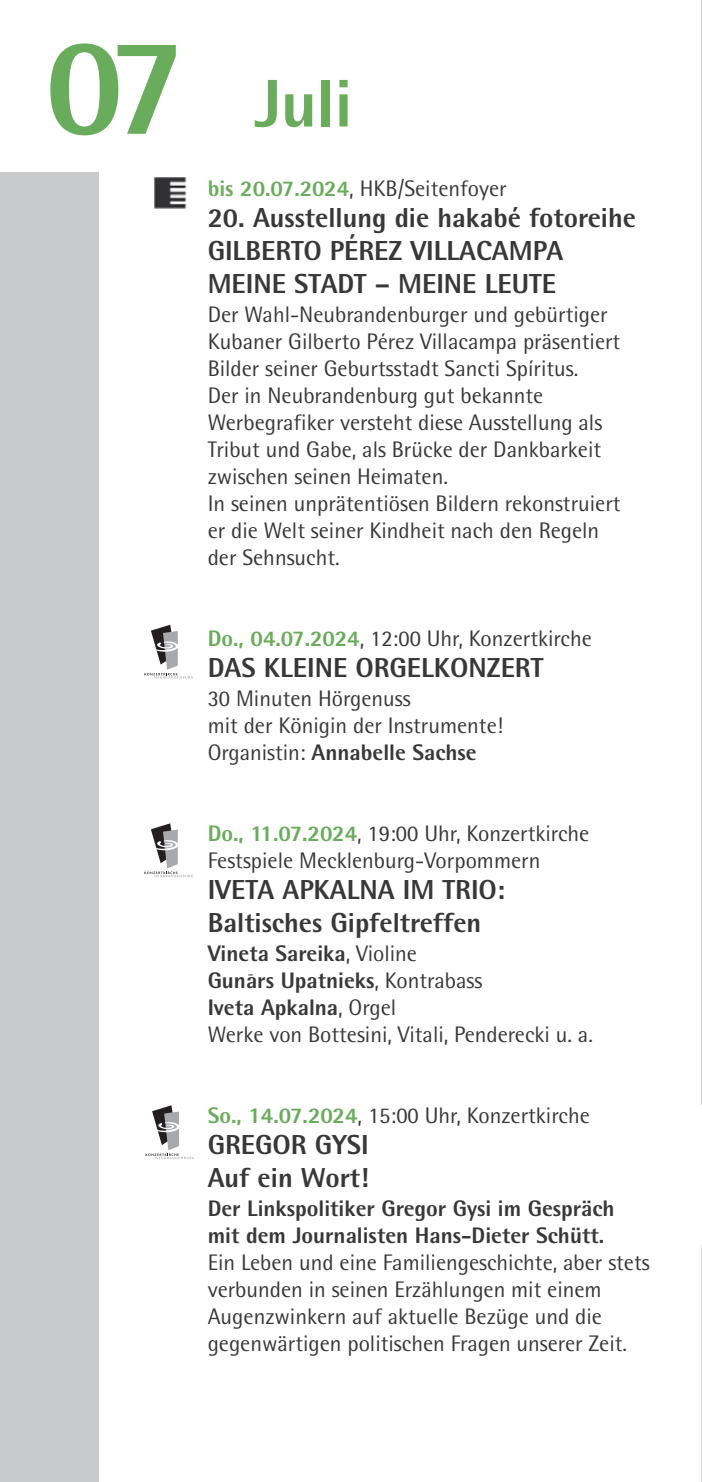
<style>
.page{position:relative;width:702px;height:1482px;background:#fff}
.page>*{position:absolute;margin:0;border:0;box-sizing:border-box;transform-origin:0 0}
.t1{font:800 67.5px "AT Rotis Semi Sans";color:#69ac5b}
.t2{font:800 27.5px/33px "AT Rotis Semi Sans";color:#393839}
.t3{font:22.5px/27px "AT Rotis Semi Sans";color:#393839}
.t4{font:800 22.5px/27px "AT Rotis Semi Sans";color:#393839}
.t5{font:300 16.75px "AT Rotis Semi Sans";color:#393839}
.s1{font-size:140px}
.s2{font-weight:800;color:#69ac5b}
.s3{font-weight:800}
</style>
<div class="page">
<hr style="left:701px;top:0;width:1px;height:1105px;background:#c8cacb">
<hr style="left:701px;top:1245px;width:1px;height:236px;background:#dee0e0">
<div style="left:0;top:172px;width:99px;height:1309px;background:#c8cacb"></div>
<svg style="left:144px;top:624px;width:49px;height:54px"></svg>
<svg style="left:144px;top:823px;width:49px;height:54px"></svg>
<svg style="left:146px;top:1105px;width:48px;height:54px"></svg>
<img style="left:154px;top:177px;width:33px;height:32px">
<h1 class="t1" style="left:45px;top:80px;width:308px"><span class="s1">07</span> Juli</h1>
<p class="t3" style="left:208px;top:177px;width:300px"><span class="s2">bis 20.07.2024</span>, HKB/Seitenfoyer</p>
<p class="t2" style="left:208px;top:204px;width:430px">20. Ausstellung die hakabé fotoreihe<br>GILBERTO PÉREZ VILLACAMPA<br>MEINE STADT – MEINE LEUTE</p>
<p class="t3" style="left:208px;top:303px;width:414px">Der Wahl-Neubrandenburger und gebürtiger Kubaner Gilberto Pérez Villacampa präsentiert Bilder seiner Geburtsstadt Sancti Spíritus.<br>Der in Neubrandenburg gut bekannte Werbegrafiker versteht diese Ausstellung als Tribut und Gabe, als Brücke der Dankbarkeit zwischen seinen Heimaten.<br>In seinen unprätentiösen Bildern rekonstruiert er die Welt seiner Kindheit nach den Regeln der Sehnsucht.</p>
<p class="t3" style="left:208px;top:627px;width:385px"><span class="s2">Do., 04.07.2024</span>, 12:00 Uhr, Konzertkirche</p>
<p class="t2" style="left:208px;top:654px;width:337px">DAS KLEINE ORGELKONZERT</p>
<p class="t3" style="left:208px;top:687px;width:297px">30 Minuten Hörgenuss<br>mit der Königin der Instrumente!<br>Organistin: <span class="s3">Annabelle Sachse</span></p>
<p class="t3" style="left:208px;top:822px;width:383px"><span class="s2">Do., 11.07.2024</span>, 19:00 Uhr, Konzertkirche<br>Festspiele Mecklenburg-Vorpommern</p>
<p class="t2" style="left:208px;top:876px;width:299px">IVETA APKALNA IM TRIO:<br>Baltisches Gipfeltreffen</p>
<p class="t3" style="left:208px;top:942px;width:386px"><span class="s3">Vineta Sareika</span>, Violine<br><span class="s3">Gunars Upatnieks</span>, Kontrabass<br><span class="s3">Iveta Apkalna</span>, Orgel<br>Werke von Bottesini, Vitali, Penderecki u. a.</p>
<p class="t5" style="left:247px;top:967px;width:8px">-</p>
<p class="t3" style="left:208px;top:1104px;width:383px"><span class="s2">So., 14.07.2024</span>, 15:00 Uhr, Konzertkirche</p>
<p class="t2" style="left:208px;top:1131px;width:162px">GREGOR GYSI<br>Auf ein Wort!</p>
<p class="t4" style="left:208px;top:1197px;width:408px">Der Linkspolitiker Gregor Gysi im Gespräch mit dem Journalisten Hans-Dieter Schütt.</p>
<p class="t3" style="left:208px;top:1251px;width:443px">Ein Leben und eine Familiengeschichte, aber stets verbunden in seinen Erzählungen mit einem Augenzwinkern auf aktuelle Bezüge und die gegenwärtigen politischen Fragen unserer Zeit.</p>
</div>
